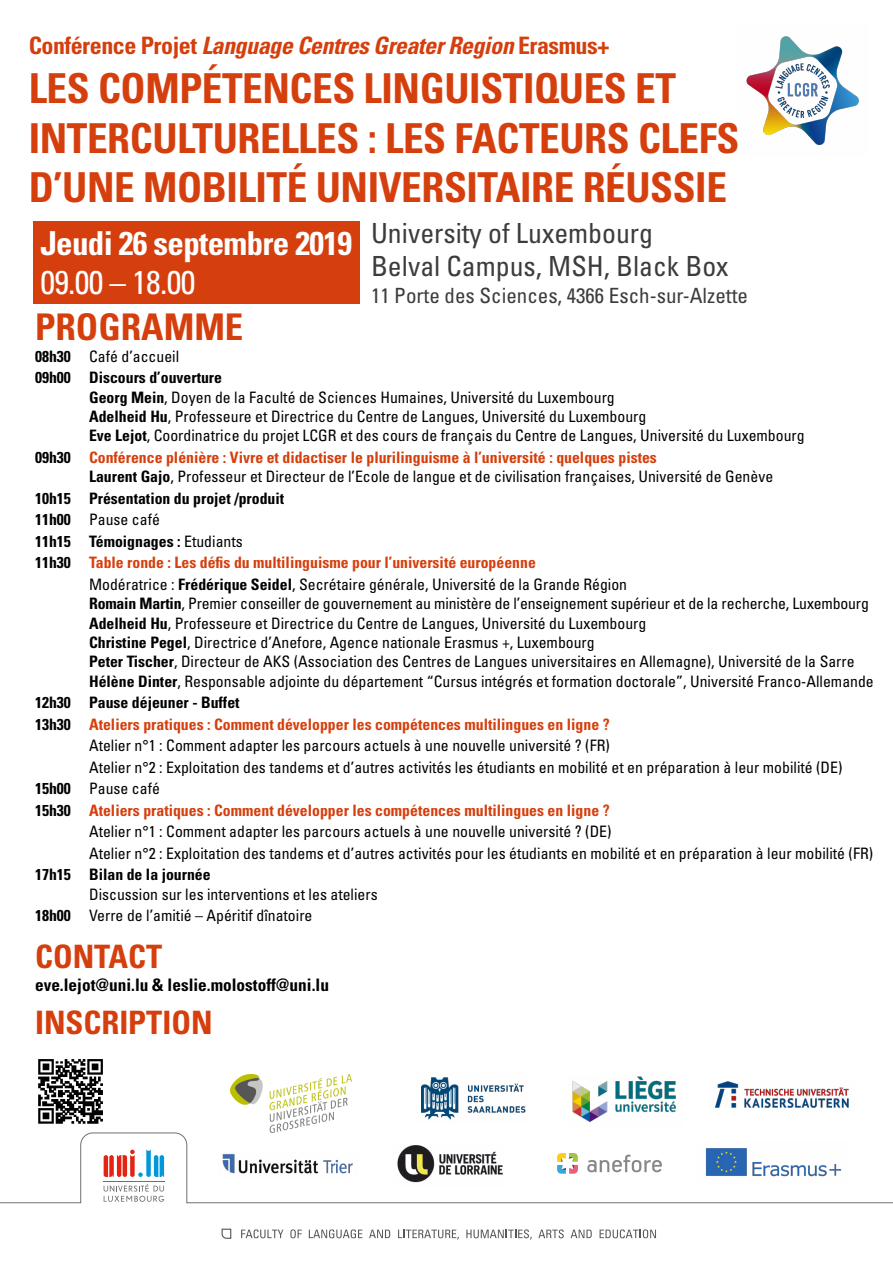
<style>
.page{position:relative;width:893px;height:1263px;background:#fff}
.page>*{position:absolute;margin:0;border:0;box-sizing:border-box;transform-origin:0 0}
.t1{font:700 condensed 41.25px/49.5px "Univers LT Std";letter-spacing:-.01em;color:#d53f0d}
.t2{font:700 condensed 36.75px "Univers LT Std";color:#d53f0d}
.t3{font:700 condensed 33px "Univers LT Std";letter-spacing:-.02em;color:#fff}
.t4{font:condensed 33px "Univers LT Std";letter-spacing:-.02em;color:#fff}
.t5{font:700 condensed 32.25px "Univers LT Std";color:#d53f0d}
.t6{font:condensed 27.75px/33.3px "Univers LT Std";color:#3c3c3b}
.t7{font:italic 700 condensed 24px "Univers LT Std";letter-spacing:-.02em;color:#d53f0d}
.t8{font:condensed 21px "Univers LT Std";color:#3c3c3b}
.t9{font:700 condensed 17.25px "Univers LT Std";color:#000}
.t10{font:condensed 15.75px/19.4px "Univers LT Std";color:#000}
.t11{font:700 condensed 15.75px "Univers LT Std";color:#d53f0d}
.t12{font:700 condensed 15.75px/21.5px "Univers LT Std";color:#000}
.s1{font-style:normal}
.s2{font-weight:400}
.s3{font-weight:700}
.s4{font-weight:700;color:#d53f0d}
.s5{color:#000}
</style>
<div class="page">
<div style="left:33px;top:221px;width:326px;height:83px;background:#d53f0d"></div>
<svg style="left:0;top:1132px;width:893px;height:108px"></svg>
<hr style="left:103px;top:1181px;width:62px;height:1px;background:#706f6f">
<svg style="left:104px;top:1184px;width:60px;height:18px"></svg>
<svg style="left:104px;top:1149px;width:60px;height:28px"></svg>
<svg style="left:241px;top:1229px;width:42px;height:9px"></svg>
<svg style="left:290px;top:1229px;width:12px;height:9px"></svg>
<svg style="left:309px;top:1229px;width:53px;height:9px"></svg>
<svg style="left:369px;top:1229px;width:21px;height:9px"></svg>
<svg style="left:398px;top:1229px;width:61px;height:10px"></svg>
<svg style="left:466px;top:1229px;width:66px;height:10px"></svg>
<svg style="left:538px;top:1229px;width:26px;height:9px"></svg>
<svg style="left:571px;top:1229px;width:21px;height:9px"></svg>
<svg style="left:600px;top:1229px;width:56px;height:9px"></svg>
<svg style="left:221px;top:1228px;width:11px;height:11px"></svg>
<img style="left:38px;top:1059px;width:65px;height:65px">
<img style="left:572px;top:1076px;width:104px;height:46px">
<img style="left:421px;top:1077px;width:105px;height:43px">
<img style="left:715px;top:1081px;width:134px;height:27px">
<img style="left:219px;top:1151px;width:138px;height:28px">
<img style="left:394px;top:1143px;width:112px;height:43px">
<img style="left:231px;top:1075px;width:121px;height:57px">
<img style="left:698px;top:1140px;width:150px;height:43px">
<img style="left:557px;top:1153px;width:104px;height:21px">
<img style="left:746px;top:36px;width:113px;height:109px">
<h3 class="t7" style="left:29px;top:30px;width:582px"><span class="s1">Conférence Projet</span> Language Centres Greater Region <span class="s1">Erasmus+</span></h3>
<h1 class="t1" style="left:29px;top:63px;width:712px">LES COMPÉTENCES LINGUISTIQUES ET<br>INTERCULTURELLES : LES FACTEURS CLEFS<br>D’UNE MOBILITÉ UNIVERSITAIRE RÉUSSIE</h1>
<h3 class="t3" style="left:40px;top:223px;width:313px">Jeudi 26 septembre 2019</h3>
<h3 class="t4" style="left:40px;top:261px;width:157px">09.00 – 18.00</h3>
<h2 class="t2" style="left:35px;top:305px;width:210px">PROGRAMME</h2>
<p class="t12" style="left:35px;top:345px;width:188px">08h30 <span class="s2">Café d’accueil<br></span>09h00 Discours d’ouverture</p>
<p class="t10" style="left:89px;top:387px;width:717px"><span class="s3">Georg Mein</span>, Doyen de la Faculté de Sciences Humaines, Université du Luxembourg<br><span class="s3">Adelheid Hu</span>, Professeure et Directrice du Centre de Langues, Université du Luxembourg<br><span class="s3">Eve Lejot</span>, Coordinatrice du projet LCGR et des cours de français du Centre de Langues, Université du Luxembourg</p>
<p class="t10" style="left:89px;top:447px;width:686px;text-indent:-54px"><span class="s3">09h30</span> <span class="s4">Conférence plénière : Vivre et didactiser le plurilinguisme à l’université : quelques pistes<br></span><span class="s3">Laurent Gajo</span>, Professeur et Directeur de l’Ecole de langue et de civilisation françaises, Université de Genève</p>
<p class="t12" style="left:35px;top:487px;width:251px">10h15 Présentation du projet /produit</p>
<p class="t10" style="left:35px;top:510px;width:126px"><span class="s3">11h00</span> Pause café</p>
<p class="t12" style="left:35px;top:530px;width:209px">11h15 Témoignages : <span class="s2">Etudiants</span></p>
<p class="t11" style="left:35px;top:553px;width:502px"><span class="s5">11h30</span> Table ronde : Les défis du multilinguisme pour l’université européenne</p>
<p class="t10" style="left:89px;top:574px;width:540px">Modératrice : <span class="s3">Frédérique Seidel</span>, Secrétaire générale, Université de la Grande Région</p>
<p class="t10" style="left:89px;top:594px;width:786px"><span class="s3">Romain Martin</span>, Premier conseiller de gouvernement au ministère de l’enseignement supérieur et de la recherche, Luxembourg <span class="s3">Adelheid Hu</span>, Professeure et Directrice du Centre de Langues, Université du Luxembourg<br><span class="s3">Christine Pegel</span>, Directrice d’Anefore, Agence nationale Erasmus +, Luxembourg<br><span class="s3">Peter Tischer</span>, Directeur de AKS (Association des Centres de Langues universitaires en Allemagne), Université de la Sarre <span class="s3">Hélène Dinter</span>, Responsable adjointe du département “Cursus intégrés et formation doctorale”, Université Franco-Allemande</p>
<p class="t12" style="left:35px;top:692px;width:206px">12h30 Pause déjeuner - Buffet</p>
<p class="t11" style="left:35px;top:714px;width:576px"><span class="s5">13h30</span> Ateliers pratiques : Comment développer les compétences multilingues en ligne ?</p>
<p class="t10" style="left:89px;top:736px;width:522px">Atelier n°1 : Comment adapter les parcours actuels à une nouvelle université ? (FR)</p>
<p class="t10" style="left:89px;top:757px;width:755px">Atelier n°2 : Exploitation des tandems et d’autres activités les étudiants en mobilité et en préparation à leur mobilité (DE)</p>
<p class="t10" style="left:35px;top:779px;width:126px"><span class="s3">15h00</span> Pause café</p>
<p class="t11" style="left:35px;top:800px;width:576px"><span class="s5">15h30</span> Ateliers pratiques : Comment développer les compétences multilingues en ligne ?</p>
<p class="t10" style="left:89px;top:822px;width:524px">Atelier n°1 : Comment adapter les parcours actuels à une nouvelle université ? (DE)</p>
<p class="t10" style="left:89px;top:843px;width:785px">Atelier n°2 : Exploitation des tandems et d’autres activités pour les étudiants en mobilité et en préparation à leur mobilité (FR)</p>
<p class="t12" style="left:35px;top:864px;width:177px">17h15 Bilan de la journée</p>
<p class="t10" style="left:35px;top:883px;width:344px;line-height:21.5px;text-indent:54px">Discussion sur les interventions et les ateliers<br><span class="s3">18h00</span> Verre de l’amitié – Apéritif dînatoire</p>
<h3 class="t5" style="left:35px;top:937px;width:129px">CONTACT</h3>
<p class="t9" style="left:35px;top:974px;width:295px">eve.lejot@uni.lu &amp; leslie.molostoff@uni.lu</p>
<h3 class="t5" style="left:35px;top:1003px;width:179px">INSCRIPTION</h3>
<h3 class="t6" style="left:371px;top:216px;width:359px">University of Luxembourg<br>Belval Campus, MSH, Black Box</h3>
<h3 class="t8" style="left:371px;top:282px;width:379px">11 Porte des Sciences, 4366 Esch-sur-Alzette</h3>
</div>
